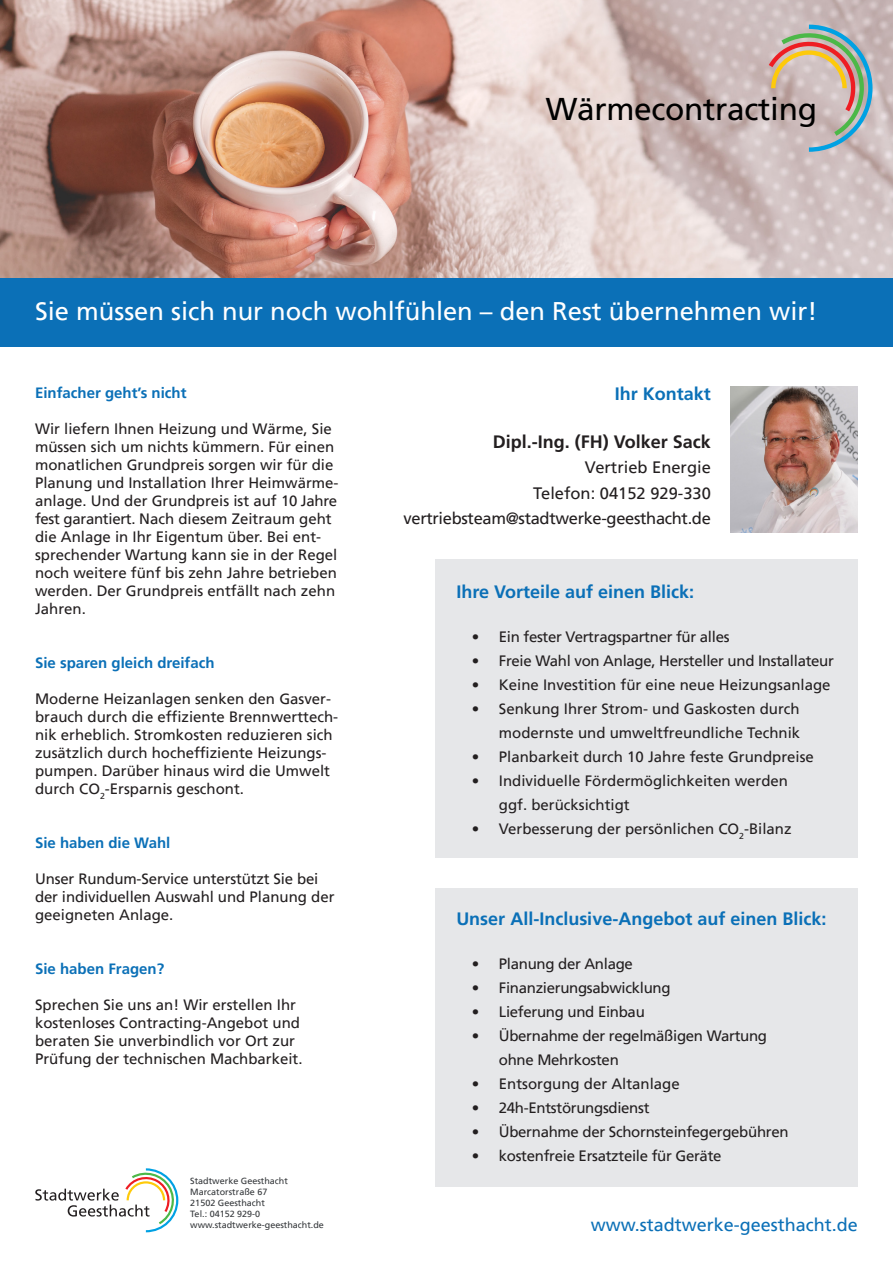
<style>
.page{position:relative;width:893px;height:1263px;background:#fff}
.page>*{position:absolute;margin:0;border:0;box-sizing:border-box;transform-origin:0 0}
.t1{font:31.65px "Frutiger LT";letter-spacing:-.01em;color:#000}
.t2{font:25.5px "Frutiger LT";color:#fff}
.Fließtext{font:700 18px "Frutiger LT Com";color:#0b70b7}
.t3{font:18px "Frutiger LT";color:#0b70b7}
.Fließtext-2{font:700 18px "Frutiger LT Com";color:#231f20}
.Fließtext-3{font:16.5px "Frutiger LT";letter-spacing:-.02em;color:#231f20}
.Fließtext-4{font:16.5px "Frutiger LT";color:#231f20}
.Fließtext-5{font:15px/18px "Frutiger LT";color:#231f20}
.Fließtext-6{font:15px/24px "Frutiger LT";letter-spacing:-.02em;color:#231f20}
.Fließtext-7{font:700 15px "Frutiger LT Com";color:#0b70b7}
.t4{font:9px "Frutiger LT";color:#35383b}
</style>
<div class="page">
<img style="left:0;top:0;width:893px;height:279px">
<div style="left:0;top:279px;width:893px;height:68px;background:#0b70b7"></div>
<svg style="left:35px;top:1168px;width:143px;height:64px"></svg>
<svg style="left:769px;top:25px;width:103px;height:127px;background:#bbb2a9"></svg>
<div style="left:436px;top:888px;width:422px;height:299px;background:#e6e7e9"></div>
<div style="left:436px;top:559px;width:422px;height:299px;background:#e6e7e9"></div>
<img style="left:731px;top:387px;width:127px;height:145px">
<p class="t1" style="left:546px;top:91px;width:273px">Wärmecontracting</p>
<p class="t2" style="left:35px;top:296px;width:784px">Sie müssen sich nur noch wohlfühlen – den Rest übernehmen wir!</p>
<p class="Fließtext-7" style="left:35px;top:384px;width:153px">Einfacher geht’s nicht</p>
<p class="Fließtext-5" style="left:35px;top:420px;width:305px">Wir liefern Ihnen Heizung und Wärme, Sie müssen sich um nichts kümmern. Für einen monatlichen Grundpreis sorgen wir für die Planung und Installation Ihrer Heimwärme&shy;anlage. Und der Grundpreis ist auf 10 Jahre fest garantiert. Nach diesem Zeitraum geht die Anlage in Ihr Eigentum über. Bei ent&shy;sprechender Wartung kann sie in der Regel noch weitere fünf bis zehn Jahre betrieben werden. Der Grundpreis entfällt nach zehn Jahren.</p>
<p class="Fließtext-7" style="left:35px;top:654px;width:181px">Sie sparen gleich dreifach</p>
<p class="Fließtext-5" style="left:35px;top:690px;width:305px">Moderne Heizanlagen senken den Gasver&shy;brauch durch die effiziente Brennwerttech&shy;nik erheblich. Stromkosten reduzieren sich zusätzlich durch hocheffiziente Heizungs&shy;pumpen. Darüber hinaus wird die Umwelt durch CO<sub>2</sub>-Ersparnis geschont.</p>
<p class="Fließtext-7" style="left:35px;top:834px;width:137px">Sie haben die Wahl</p>
<p class="Fließtext-5" style="left:35px;top:870px;width:301px">Unser Rundum-Service unterstützt Sie bei der individuellen Auswahl und Planung der geeigneten Anlage.</p>
<p class="Fließtext-7" style="left:35px;top:960px;width:131px">Sie haben Fragen?</p>
<p class="Fließtext-5" style="left:35px;top:996px;width:269px">Sprechen Sie uns an! Wir erstellen Ihr kostenloses Contracting-Angebot und beraten Sie unverbindlich vor Ort zur Prüfung der technischen Machbarkeit.</p>
<p class="t4" style="left:190px;top:1176px;width:99px">Stadtwerke Geesthacht</p>
<p class="t4" style="left:190px;top:1187px;width:79px">Marcatorstraße 67</p>
<p class="t4" style="left:190px;top:1197px;width:76px">21502 Geesthacht</p>
<p class="t4" style="left:190px;top:1208px;width:71px">Tel.: 04152 929-0</p>
<p class="t4" style="left:190px;top:1219px;width:135px">www.stadtwerke-geesthacht.de</p>
<p class="Fließtext" style="left:615px;top:384px;width:98px">Ihr Kontakt</p>
<p class="Fließtext-2" style="left:493px;top:431px;width:220px">Dipl.-Ing. (FH) Volker Sack</p>
<p class="Fließtext-4" style="left:585px;top:458px;width:127px">Vertrieb Energie</p>
<p class="Fließtext-4" style="left:533px;top:483px;width:179px">Telefon: 04152 929-330</p>
<p class="Fließtext-3" style="left:404px;top:509px;width:309px">vertriebsteam@stadtwerke-geesthacht.de</p>
<p class="Fließtext" style="left:456px;top:581px;width:239px">Ihre Vorteile auf einen Blick:</p>
<p class="Fließtext-6" style="left:472px;top:625px;width:259px">• Ein fester Vertragspartner für alles</p>
<p class="Fließtext-6" style="left:472px;top:649px;width:364px">• Freie Wahl von Anlage, Hersteller und Installateur</p>
<p class="Fließtext-5" style="left:472px;top:676px;width:360px">• Keine Investition für eine neue Heizungsanlage</p>
<p class="Fließtext-5" style="left:472px;top:697px;width:330px;line-height:24px;text-align:right">• Senkung Ihrer Strom- und Gaskosten durch modernste und umweltfreundliche Technik</p>
<p class="Fließtext-5" style="left:472px;top:748px;width:344px">• Planbarkeit durch 10 Jahre feste Grundpreise</p>
<p class="Fließtext-5" style="left:499px;top:769px;width:291px;line-height:24px;text-indent:-27px">• Individuelle Fördermöglichkeiten werden ggf. berücksichtigt</p>
<p class="Fließtext-5" style="left:472px;top:820px;width:321px">• Verbesserung der persönlichen CO<sub>2</sub>-Bilanz</p>
<p class="Fließtext" style="left:456px;top:908px;width:372px">Unser All-Inclusive-Angebot auf einen Blick:</p>
<p class="Fließtext-6" style="left:472px;top:952px;width:163px">• Planung der Anlage</p>
<p class="Fließtext-6" style="left:472px;top:976px;width:200px">• Finanzierungsabwicklung</p>
<p class="Fließtext-6" style="left:472px;top:1000px;width:174px">• Lieferung und Einbau</p>
<p class="Fließtext-6" style="left:499px;top:1024px;width:270px;text-indent:-27px">• Übernahme der regelmäßigen Wartung ohne Mehrkosten</p>
<p class="Fließtext-5" style="left:472px;top:1075px;width:209px">• Entsorgung der Altanlage</p>
<p class="Fließtext-6" style="left:472px;top:1096px;width:179px">• 24h-Entstörungsdienst</p>
<p class="Fließtext-6" style="left:472px;top:1120px;width:318px">• Übernahme der Schornsteinfegergebühren</p>
<p class="Fließtext-6" style="left:472px;top:1144px;width:251px">• kostenfreie Ersatzteile für Geräte</p>
<p class="t3" style="left:591px;top:1214px;width:269px">www.stadtwerke-geesthacht.de</p>
</div>
